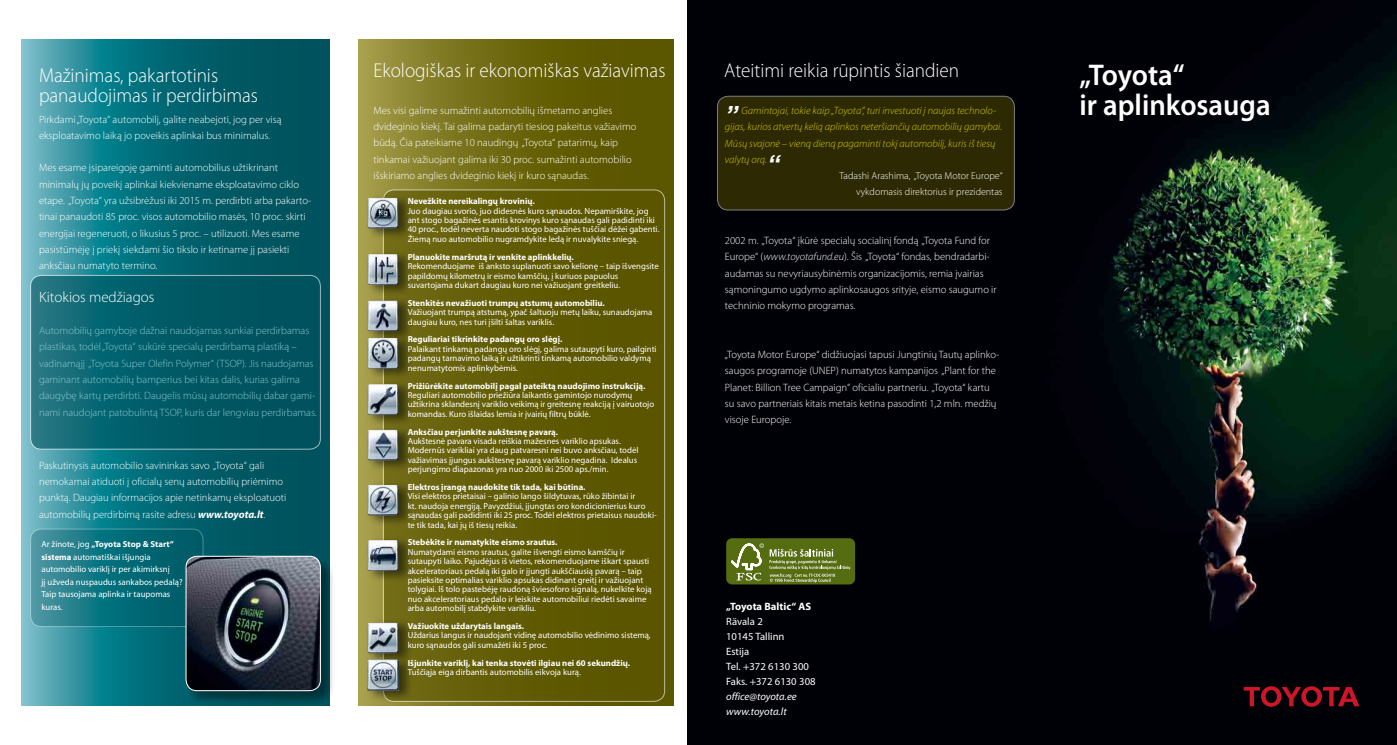
<style>
.page{position:relative;width:1397px;height:745px;background:#fff}
.page>*{position:absolute;margin:0;border:0;box-sizing:border-box;transform-origin:0 0}
.t1{font:600 30px/30px "Myriad Pro";color:#fff;scale:.96 1}
.t2{font:italic 700 25px "Arial";color:#fff}
.t3{font:300 20px "Myriad Pro";color:#fff;scale:.96 1}
.t4{font:300 15px "Myriad Pro";color:#fff}
.t5{font:300 10.62px/16.2px "Myriad Pro";color:#fff}
.t6{font:300 10.62px/16.2px "Myriad Pro";color:#86c4d0}
.t7{font:italic 300 10.62px/16.2px "Myriad Pro";color:#d7c800}
.t8{font:10.62px/15px "Myriad Pro";color:#fff}
.t9{font:italic 10.62px/15px "Myriad Pro";color:#fff}
.t10{font:700 10.62px "Myriad Pro";color:#fff}
.t11{font:300 10px/16.2px "Myriad Pro";color:#fff;text-align:right}
.t12{font:8.75px/9.4px "Myriad Pro";color:#fff}
.t13{font:700 8.75px "Myriad Pro";color:#fff}
.s1{font-style:italic}
.s2{font-weight:700;font-style:italic}
.s3{font-weight:700}
</style>
<div class="page">
<img style="left:687px;top:0;width:709px;height:744px">
<svg style="left:358px;top:39px;width:315px;height:666px;background:#77711b"></svg>
<svg style="left:21px;top:39px;width:309px;height:666px;background:#167480"></svg>
<svg style="left:31px;top:275px;width:289px;height:174px;background:#065d69"></svg>
<div style="left:30px;top:275px;width:291px;height:174px;border:1px solid #fff;border-radius:11px"></div>
<svg style="left:31px;top:528px;width:172px;height:98px;background:#137480"></svg>
<div style="left:30px;top:528px;width:173px;height:98px;border:1px solid #fff;border-radius:11px"></div>
<div style="left:383px;top:190px;width:281px;height:511px;background:#5b5500;border-radius:11px"></div>
<div style="left:717px;top:96px;width:297px;height:114px;background:#2d2a03;border-radius:11px"></div>
<div style="left:717px;top:96px;width:297px;height:114px;border:1px solid #fff;border-radius:11px"></div>
<div style="left:186px;top:555px;width:149px;height:149px;background:#000;opacity:.4"></div>
<img style="left:186px;top:556px;width:134px;height:134px">
<div style="left:185px;top:555px;width:136px;height:135px;border:1px solid #fff;border-radius:11px"></div>
<div style="left:366px;top:193px;width:46px;height:46px;background:#000;opacity:.5"></div>
<img style="left:367px;top:198px;width:31px;height:30px">
<div style="left:366px;top:249px;width:46px;height:47px;background:#000;opacity:.5"></div>
<img style="left:367px;top:254px;width:31px;height:31px">
<div style="left:366px;top:295px;width:46px;height:47px;background:#000;opacity:.5"></div>
<img style="left:367px;top:300px;width:31px;height:31px">
<div style="left:366px;top:333px;width:46px;height:46px;background:#000;opacity:.5"></div>
<img style="left:367px;top:338px;width:31px;height:30px">
<div style="left:366px;top:379px;width:46px;height:46px;background:#000;opacity:.5"></div>
<img style="left:367px;top:384px;width:31px;height:31px">
<div style="left:366px;top:424px;width:46px;height:47px;background:#000;opacity:.5"></div>
<img style="left:367px;top:429px;width:31px;height:31px">
<div style="left:366px;top:479px;width:46px;height:47px;background:#000;opacity:.5"></div>
<img style="left:367px;top:484px;width:31px;height:31px">
<div style="left:366px;top:535px;width:46px;height:46px;background:#000;opacity:.5"></div>
<img style="left:367px;top:539px;width:31px;height:31px">
<div style="left:366px;top:617px;width:46px;height:47px;background:#000;opacity:.5"></div>
<img style="left:367px;top:622px;width:31px;height:31px">
<div style="left:366px;top:654px;width:46px;height:47px;background:#000;opacity:.5"></div>
<img style="left:367px;top:659px;width:31px;height:31px">
<svg style="left:1243px;top:685px;width:115px;height:21px;background:#550814"></svg>
<div style="left:726px;top:538px;width:129px;height:46px;background:#566c11;border-radius:6px"></div>
<svg style="left:731px;top:543px;width:32px;height:37px"></svg>
<svg style="left:769px;top:549px;width:81px;height:33px"></svg>
<h3 class="t3" style="left:39px;top:64px;width:188px">Mažinimas, pakartotinis</h3>
<h3 class="t3" style="left:373px;top:59px;width:306px">Ekologiškas ir ekonomiškas važiavimas</h3>
<h3 class="t3" style="left:724px;top:59px;width:246px">Ateitimi reikia rūpintis šiandien</h3>
<h3 class="t3" style="left:39px;top:84px;width:229px">panaudojimas ir perdirbimas</h3>
<p class="t5" style="left:39px;top:111px;width:244px">Pirkdami „Toyota“ automobilį, galite neabejoti, jog per visą eksploatavimo laiką jo poveikis aplinkai bus minimalus.</p>
<p class="t5" style="left:39px;top:160px;width:274px">Mes esame įsipareigoję gaminti automobilius užtikrinant minimalų jų poveikį aplinkai kiekviename eksploatavimo ciklo etape. „Toyota“ yra užsibrėžusi iki 2015 m. perdirbti arba pakarto&shy;tinai panaudoti 85 proc. visos automobilio masės, 10 proc. skirti energijai regeneruoti, o likusius 5 proc. – utilizuoti. Mes esame pasistūmėję į priekį siekdami šio tikslo ir ketiname jį pasiekti anksčiau numatyto termino.</p>
<h3 class="t4" style="left:39px;top:288px;width:117px">Kitokios medžiagos</h3>
<p class="t6" style="left:39px;top:322px;width:279px">Automobilių gamyboje dažnai naudojamas sunkiai perdirbamas plastikas, todėl „Toyota“ sukūrė specialų perdirbamą plastiką – vadinamąjį „Toyota Super Olefin Polymer“ (TSOP). Jis naudojamas gaminant automobilių bamperius bei kitas dalis, kurias galima daugybę kartų perdirbti. Daugelis mūsų automobilių dabar gami&shy;nami naudojant patobulintą TSOP, kuris dar lengviau perdirbamas.</p>
<p class="t5" style="left:373px;top:102px;width:264px">Mes visi galime sumažinti automobilių išmetamo anglies dvideginio kiekį. Tai galima padaryti tiesiog pakeitus važiavimo būdą. Čia pateikiame 10 naudingų „Toyota“ patarimų, kaip tinkamai važiuojant galima iki 30 proc. sumažinti automobilio išskiriamo anglies dvideginio kiekį ir kuro sąnaudas.</p>
<h2 class="t2" style="left:724px;top:101px;width:14px">”</h2>
<p class="t7" style="left:724px;top:102px;width:279px;text-indent:16px">Gamintojai, tokie kaip „Toyota“, turi investuoti į naujas technolo&shy;gijas, kurios atvertų kelią aplinkos neteršiančių automobilių gamybai.<br>Mūsų svajonė – vieną dieną pagaminti tokį automobilį, kuris iš tiesų valytų orą.</p>
<h2 class="t2" style="left:766px;top:150px;width:14px">“</h2>
<p class="t11" style="left:839px;top:168px;width:164px">Tadashi Arashima, „Toyota Motor Europe“ vykdomasis direktorius ir prezidentas</p>
<p class="t5" style="left:724px;top:232px;width:273px">2002 m. „Toyota“ įkūrė specialų socialinį fondą „Toyota Fund for Europe“ (<span class="s1">www.toyotafund.eu</span>). Šis „Toyota“ fondas, bendradarbi&shy;audamas su nevyriausybinėmis organizacijomis, remia įvairias sąmoningumo ugdymo aplinkosaugos srityje, eismo saugumo ir techninio mokymo programas.</p>
<p class="t5" style="left:724px;top:346px;width:276px">„Toyota Motor Europe“ didžiuojasi tapusi Jungtinių Tautų aplinko&shy;saugos programoje (UNEP) numatytos kampanijos „Plant for the Planet: Billion Tree Campaign“ oficialiu partneriu. „Toyota“ kartu su savo partneriais kitais metais ketina pasodinti 1,2 mln. medžių visoje Europoje.</p>
<p class="t13" style="left:407px;top:196px;width:128px">Nevežkite nereikalingų krovinių.</p>
<p class="t12" style="left:407px;top:206px;width:253px">Juo daugiau svorio, juo didesnės kuro sąnaudos. Nepamirškite, jog ant stogo bagažinės esantis krovinys kuro sąnaudas gali padidinti iki 40 proc., todėl neverta naudoti stogo bagažinės tuščiai dėžei gabenti.<br>Žiemą nuo automobilio nugramdykite ledą ir nuvalykite sniegą.</p>
<p class="t13" style="left:407px;top:252px;width:167px">Planuokite maršrutą ir venkite aplinkkelių.</p>
<p class="t12" style="left:407px;top:261px;width:252px">Rekomenduojame iš anksto suplanuoti savo kelionę – taip išvengsite papildomų kilometrų ir eismo kamščių, į kuriuos papuolus suvartojama dukart daugiau kuro nei važiuojant greitkeliu.</p>
<p class="t13" style="left:407px;top:298px;width:198px">Stenkitės nevažiuoti trumpų atstumų automobiliu.</p>
<p class="t12" style="left:407px;top:307px;width:246px">Važiuojant trumpą atstumą, ypač šaltuoju metų laiku, sunaudojama daugiau kuro, nes turi įšilti šaltas variklis.</p>
<p class="t13" style="left:407px;top:334px;width:156px">Reguliariai tikrinkite padangų oro slėgį.</p>
<p class="t12" style="left:407px;top:344px;width:250px">Palaikant tinkamą padangų oro slėgį, galima sutaupyti kuro, pailginti padangų tarnavimo laiką ir užtikrinti tinkamą automobilio valdymą nenumatytomis aplinkybėmis.</p>
<p class="t13" style="left:407px;top:380px;width:239px">Prižiūrėkite automobilį pagal pateiktą naudojimo instrukciją.</p>
<p class="t12" style="left:407px;top:390px;width:248px">Reguliari automobilio priežiūra laikantis gamintojo nurodymų užtikrina sklandesnį variklio veikimą ir greitesnę reakciją į vairuotojo komandas. Kuro išlaidas lemia ir įvairių filtrų būklė.</p>
<p class="t13" style="left:407px;top:426px;width:152px">Anksčiau perjunkite aukštesnę pavarą.</p>
<p class="t12" style="left:407px;top:436px;width:232px">Aukštesnė pavara visada reiškia mažesnes variklio apsukas.<br>Modernūs varikliai yra daug patvaresni nei buvo anksčiau, todėl važiavimas įjungus aukštesnę pavarą variklio negadina. Idealus perjungimo diapazonas yra nuo 2000 iki 2500 aps./min.</p>
<p class="t13" style="left:407px;top:482px;width:179px">Elektros įrangą naudokite tik tada, kai būtina.</p>
<p class="t12" style="left:407px;top:491px;width:250px">Visi elektros prietaisai – galinio lango šildytuvas, rūko žibintai ir<br>kt. naudoja energiją. Pavyzdžiui, įjungtas oro kondicionierius kuro sąnaudas gali padidinti iki 25 proc. Todėl elektros prietaisus naudoki&shy;te tik tada, kai jų iš tiesų reikia.</p>
<p class="t13" style="left:407px;top:537px;width:151px">Stebėkite ir numatykite eismo srautus.</p>
<p class="t12" style="left:407px;top:547px;width:245px">Numatydami eismo srautus, galite išvengti eismo kamščių ir sutaupyti laiko. Pajudėjus iš vietos, rekomenduojame iškart spausti akceleratoriaus pedalą iki galo ir įjungti aukščiausią pavarą – taip pasieksite optimalias variklio apsukas didinant greitį ir važiuojant tolygiai. Iš tolo pastebėję raudoną šviesoforo signalą, nukelkite koją nuo akceleratoriaus pedalo ir leiskite automobiliui riedėti savaime arba automobilį stabdykite varikliu.</p>
<p class="t13" style="left:407px;top:620px;width:118px">Važiuokite uždarytais langais.</p>
<p class="t12" style="left:407px;top:630px;width:244px">Uždarius langus ir naudojant vidinę automobilio vėdinimo sistemą, kuro sąnaudos gali sumažėti iki 5 proc.</p>
<p class="t13" style="left:407px;top:657px;width:224px">Išjunkite variklį, kai tenka stovėti ilgiau nei 60 sekundžių.</p>
<p class="t12" style="left:407px;top:667px;width:175px">Tuščiąja eiga dirbantis automobilis eikvoja kurą.</p>
<p class="t5" style="left:39px;top:457px;width:249px">Paskutinysis automobilio savininkas savo „Toyota“ gali nemokamai atiduoti į oficialų senų automobilių priėmimo punktą. Daugiau informacijos apie netinkamų eksploatuoti automobilių perdirbimą rasite adresu <span class="s2">www.toyota.lt</span>.</p>
<p class="t12" style="left:41px;top:537px;width:143px;line-height:12.5px">Ar žinote, jog <span class="s3">„Toyota Stop &amp; Start“ sistema</span> automatiškai išjungia automobilio variklį ir per akimirksnį<br>jį užveda nuspaudus sankabos pedalą?<br>Taip tausojama aplinka ir taupomas kuras.</p>
<p class="t10" style="left:726px;top:599px;width:87px">„Toyota Baltic“ AS</p>
<p class="t8" style="left:726px;top:613px;width:91px">Rävala 2<br>10145 Tallinn<br>Estija<br>Tel. +372 6130 300<br>Faks. +372 6130 308</p>
<p class="t9" style="left:726px;top:688px;width:72px">office@toyota.ee www.toyota.lt</p>
<h1 class="t1" style="left:1079px;top:60px;width:201px">„Toyota“<br>ir aplinkosauga</h1>
</div>
